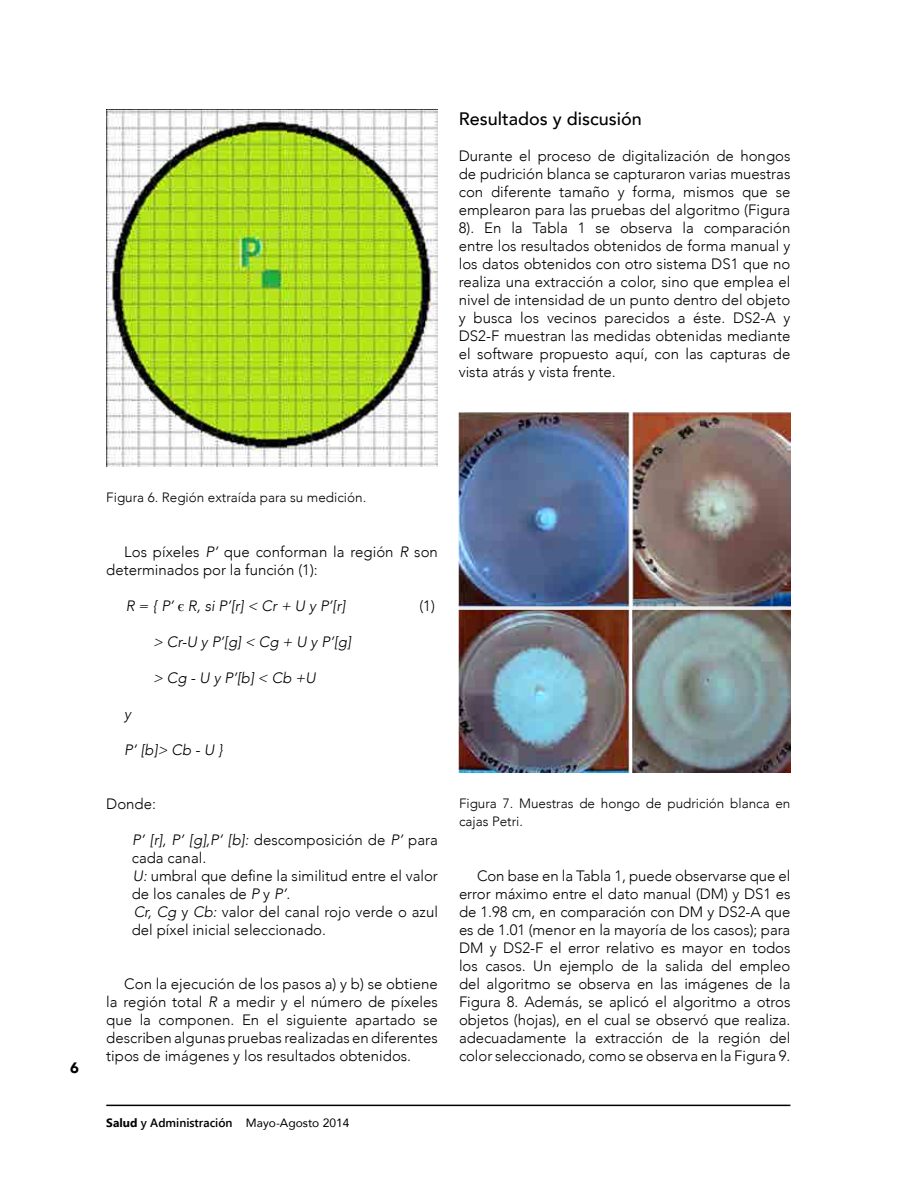
<style>
.page{position:relative;width:918px;height:1188px;background:#fff}
.page>*{position:absolute;margin:0;border:0;box-sizing:border-box;transform-origin:0 0}
.t1{font:500 18px "Avenir";color:#000}
.t2{font:300 15px/18px "Avenir";color:#000;text-align:justify}
.t3{font:italic 300 15px "Avenir";color:#000}
.t4{font:900 15px "Avenir";color:#000}
.t5{font:300 13.5px/18px "Avenir";color:#000}
.t6{font:600 12px "Segoe UI";color:#000}
.s1{font-style:italic}
.s2{font-family:"Times New Roman";font-weight:400;font-style:normal}
.s3{font-style:normal}
.s4{font-style:italic;font-size:16.5px;color:#fff}
.s5{font-weight:700}
.s6{font-family:"Avenir";font-weight:400}
</style>
<div class="page">
<hr style="left:106px;top:1105px;width:684px;height:1px;background:#000">
<img style="left:459px;top:413px;width:331px;height:360px">
<img style="left:106px;top:110px;width:332px;height:357px">
<p class="t1" style="left:459px;top:103px;width:185px">Resultados y discusión</p>
<p class="t2" style="left:459px;top:147px;width:333px">Durante el proceso de digitalización de hongos de pudrición blanca se capturaron varias muestras con diferente tamaño y forma, mismos que se emplearon para las pruebas del algoritmo (Figura 8). En la Tabla 1 se observa la comparación entre los resultados obtenidos de forma manual y los datos obtenidos con otro sistema DS1 que no realiza una extracción a color, sino que emplea el nivel de intensidad de un punto dentro del objeto y busca los vecinos parecidos a éste. DS2-A y DS2-F muestran las medidas obtenidas mediante el software propuesto aquí, con las capturas de vista atrás y vista frente.</p>
<p class="t4" style="left:70px;top:1055px;width:10px">6</p>
<p class="t5" style="left:106px;top:488px;width:261px">Figura 6. Región extraída para su medición.</p>
<p class="t2" style="left:106px;top:542px;width:333px;text-indent:18px">Los píxeles <span class="s1">P’</span> que conforman la región <span class="s1">R</span> son determinados por la función (1):</p>
<p class="t3" style="left:126px;top:596px;width:221px">R = { P’ <span class="s2">є</span> R, si P’[r] &lt; Cr + U y P’[r]</p>
<p class="t2" style="left:419px;top:596px;width:17px">(1)</p>
<p class="t3" style="left:153px;top:632px;width:199px">&gt; Cr-U y P’[g] &lt; Cg + U y P’[g]</p>
<p class="t3" style="left:153px;top:668px;width:164px">&gt; Cg - U y P’[b] &lt; Cb +U</p>
<p class="t3" style="left:124px;top:704px;width:8px">y</p>
<p class="t3" style="left:124px;top:740px;width:100px">P’ [b]&gt; Cb - U }</p>
<p class="t2" style="left:106px;top:794px;width:51px">Donde:</p>
<p class="t3" style="left:132px;top:830px;width:307px">P’ [r], P’ [g],P’ [b]: <span class="s3">descomposición de</span> P’ <span class="s3">para</span></p>
<p class="t2" style="left:132px;top:848px;width:76px">cada canal.</p>
<p class="t2" style="left:133px;top:866px;width:307px"><span class="s1">U:</span> umbral que define la similitud entre el valor</p>
<p class="t2" style="left:132px;top:884px;width:160px">de los canales de <span class="s1">P</span> y <span class="s1">P’</span>.</p>
<p class="t2" style="left:106px;top:902px;width:333px"><span class="s4">-----</span><span class="s1">Cr, Cg</span> y <span class="s1">Cb:</span> valor del canal rojo verde o azul</p>
<p class="t2" style="left:132px;top:920px;width:196px">del píxel inicial seleccionado.</p>
<p class="t2" style="left:106px;top:974px;width:333px;text-indent:18px">Con la ejecución de los pasos a) y b) se obtiene la región total <span class="s1">R</span> a medir y el número de píxeles que la componen. En el siguiente apartado se describen algunas pruebas realizadas en diferentes tipos de imágenes y los resultados obtenidos.</p>
<p class="t6" style="left:106px;top:1114px;width:245px"><span class="s5">Salud</span> y Administración <span class="s6">Mayo-Agosto 2014</span></p>
<p class="t5" style="left:459px;top:795px;width:333px">Figura 7. Muestras de hongo de pudrición blanca en cajas Petri.</p>
<p class="t2" style="left:459px;top:866px;width:333px;text-indent:18px">Con base en la Tabla 1, puede observarse que el error máximo entre el dato manual (DM) y DS1 es de 1.98 cm, en comparación con DM y DS2-A que es de 1.01 (menor en la mayoría de los casos); para DM y DS2-F el error relativo es mayor en todos los casos. Un ejemplo de la salida del empleo del algoritmo se observa en las imágenes de la Figura 8. Además, se aplicó el algoritmo a otros objetos (hojas), en el cual se observó que realiza. adecuadamente la extracción de la región del color seleccionado, como se observa en la Figura 9.</p>
</div>
